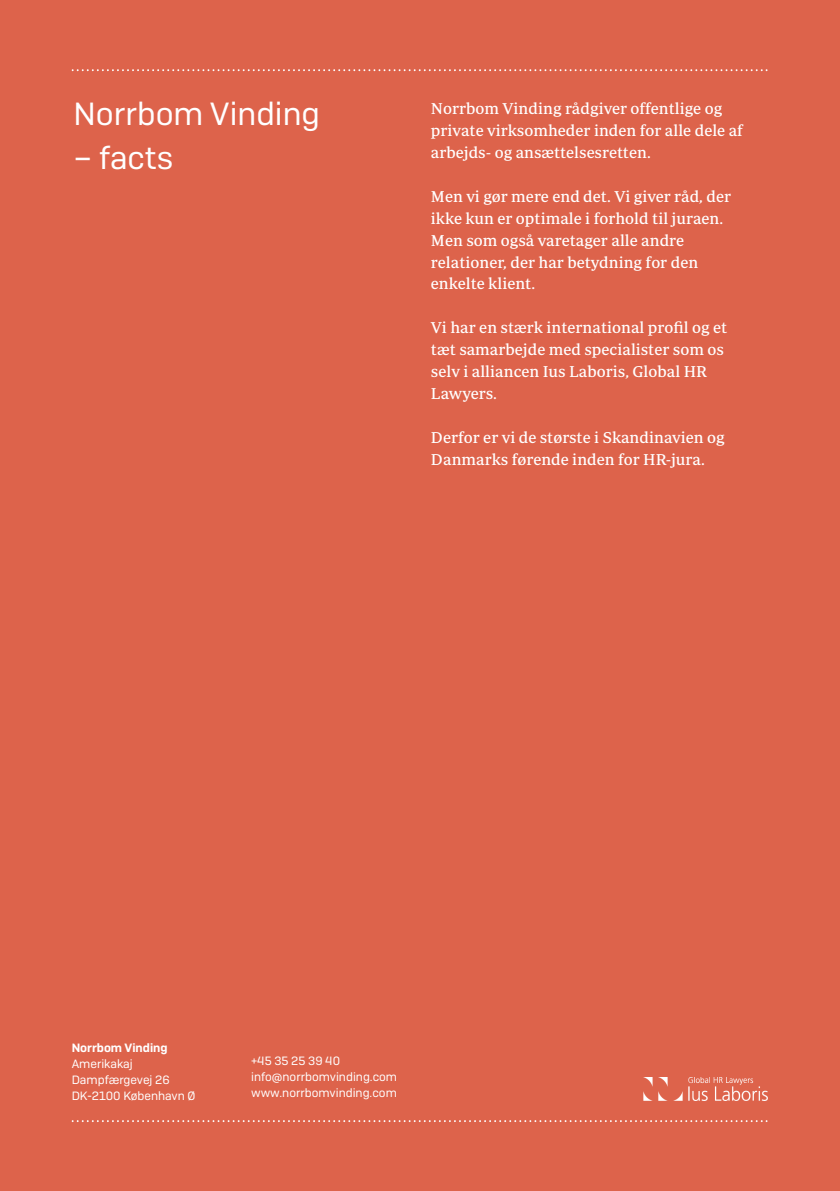
<style>
.page{position:relative;width:840px;height:1191px;background:#fff}
.page>*{position:absolute;margin:0;border:0;box-sizing:border-box;transform-origin:0 0}
.t1{font:32px "Camber";color:#fff}
.Body_text_Regular{font:16px/22px "Periodico Text";color:#fff}
.t2{font:12px/16px "Camber";color:#fff}
.t3{font:600 12px "Camber";color:#fff}
</style>
<div class="page">
<div style="left:0;top:0;width:839px;height:1191px;background:#dd634b"></div>
<svg style="left:73px;top:69px;width:694px;height:2px"></svg>
<svg style="left:73px;top:1120px;width:694px;height:2px"></svg>
<img style="left:643px;top:1077px;width:125px;height:23px">
<p class="t1" style="left:73px;top:95px;width:248px">Norrbom Vinding</p>
<p class="t1" style="left:73px;top:139px;width:101px">– facts</p>
<p class="Body_text_Regular" style="left:430px;top:97px;width:313px">Norrbom Vinding rådgiver offentlige og private virksomheder inden for alle dele af arbejds- og ansættelsesretten.</p>
<p class="Body_text_Regular" style="left:430px;top:185px;width:301px">Men vi gør mere end det. Vi giver råd, der ikke kun er optimale i forhold til juraen.<br>Men som også varetager alle andre relationer, der har betydning for den enkelte klient.</p>
<p class="Body_text_Regular" style="left:430px;top:316px;width:298px">Vi har en stærk international profil og et tæt samarbejde med specialister som os selv i alliancen Ius Laboris, Global HR<br>Lawyers.</p>
<p class="Body_text_Regular" style="left:430px;top:426px;width:295px">Derfor er vi de største i Skandinavien og<br>Danmarks førende inden for HR-jura.</p>
<p class="t3" style="left:72px;top:1040px;width:97px">Norrbom Vinding</p>
<p class="t2" style="left:72px;top:1055px;width:62px">Amerikakaj</p>
<p class="t2" style="left:72px;top:1071px;width:99px">Dampfærgevej 26</p>
<p class="t2" style="left:72px;top:1087px;width:125px">DK-2100 København Ø</p>
<p class="t2" style="left:251px;top:1053px;width:90px">+45 35 25 39 40</p>
<p class="t2" style="left:251px;top:1069px;width:147px">info@norrbomvinding.com www.norrbomvinding.com</p>
</div>
